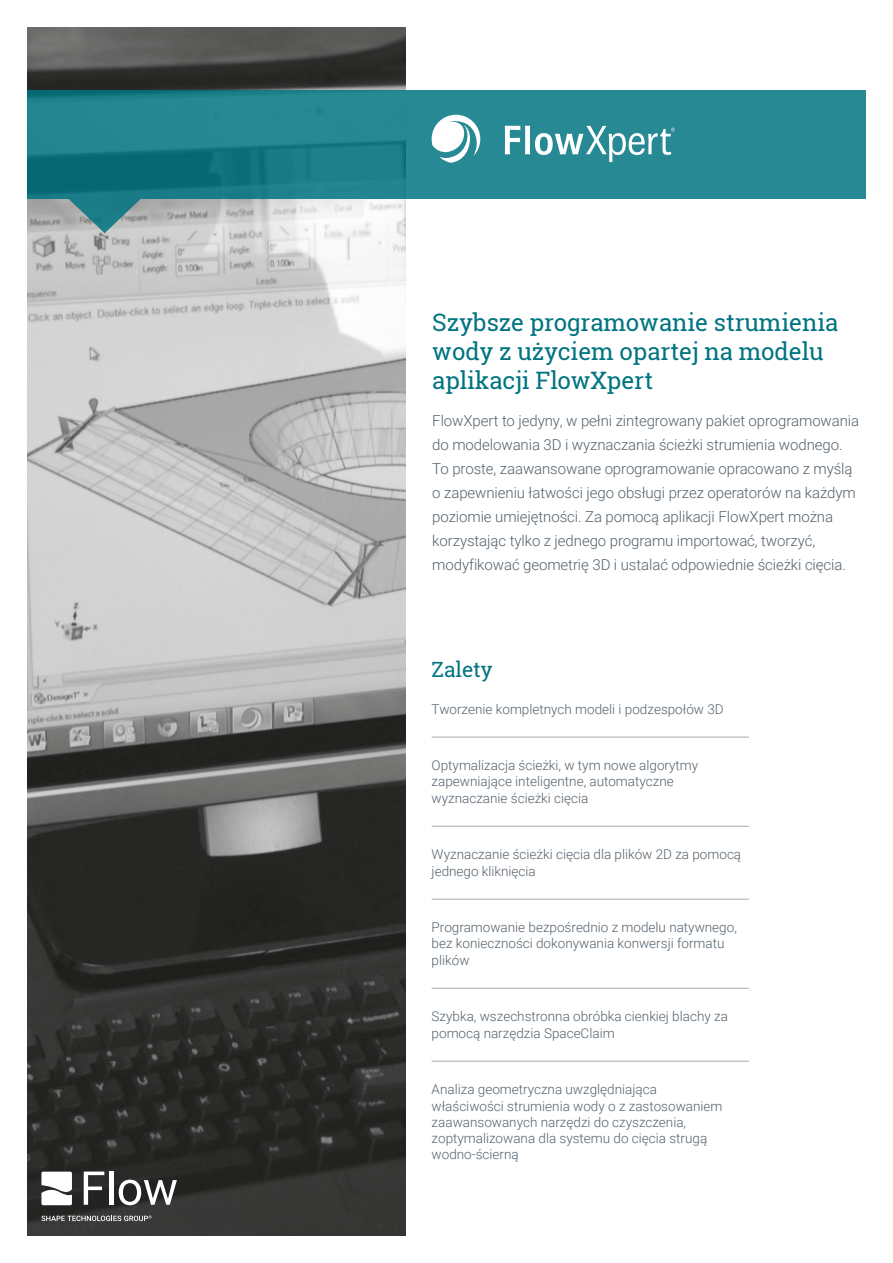
<style>
.page{position:relative;width:893px;height:1263px;background:#fff}
.page>*{position:absolute;margin:0;border:0;box-sizing:border-box;transform-origin:0 0}
.t1{font:24px/28.8px "Roboto Slab";letter-spacing:-.005em;color:#007481}
.t2{font:21px "Roboto Slab";letter-spacing:-.005em;color:#007481}
.t3{font:300 15px/24px "Roboto";letter-spacing:-.005em;color:#54616c}
.t4{font:300 13.5px/16.2px "Roboto";color:#54616c}
</style>
<div class="page">
<img style="left:27px;top:27px;width:378px;height:1209px">
<hr style="left:432px;top:737px;width:317px;height:1px;background:#a2a9b2">
<hr style="left:432px;top:826px;width:317px;height:1px;background:#a2a9b2">
<hr style="left:432px;top:899px;width:317px;height:1px;background:#a2a9b2">
<hr style="left:432px;top:988px;width:317px;height:1px;background:#a2a9b2">
<hr style="left:432px;top:1061px;width:317px;height:1px;background:#a2a9b2">
<svg style="left:27px;top:91px;width:839px;height:108px;background:#21838e"></svg>
<svg style="left:432px;top:115px;width:48px;height:48px"></svg>
<svg style="left:505px;top:126px;width:170px;height:36px"></svg>
<svg style="left:68px;top:199px;width:73px;height:34px;background:#699a9f"></svg>
<svg style="left:84px;top:1171px;width:20px;height:34px"></svg>
<div style="left:109px;top:1171px;width:5px;height:34px;background:#fff"></div>
<svg style="left:119px;top:1179px;width:58px;height:26px"></svg>
<svg style="left:41px;top:1215px;width:111px;height:6px"></svg>
<svg style="left:41px;top:1171px;width:31px;height:34px"></svg>
<h1 class="t1" style="left:432px;top:308px;width:408px">Szybsze programowanie strumienia wody z użyciem opartej na modelu aplikacji FlowXpert</h1>
<p class="t3" style="left:432px;top:408px;width:428px">FlowXpert to jedyny, w pełni zintegrowany pakiet oprogramowania do modelowania 3D i wyznaczania ścieżki strumienia wodnego.<br>To proste, zaawansowane oprogramowanie opracowano z myślą o zapewnieniu łatwości jego obsługi przez operatorów na każdym poziomie umiejętności. Za pomocą aplikacji FlowXpert można korzystając tylko z jednego programu importować, tworzyć, modyfikować geometrię 3D i ustalać odpowiednie ścieżki cięcia.</p>
<h2 class="t2" style="left:432px;top:655px;width:63px">Zalety</h2>
<p class="t4" style="left:432px;top:700px;width:294px">Tworzenie kompletnych modeli i podzespołów 3D</p>
<p class="t4" style="left:432px;top:757px;width:268px">Optymalizacja ścieżki, w tym nowe algorytmy zapewniające inteligentne, automatyczne wyznaczanie ścieżki cięcia</p>
<p class="t4" style="left:432px;top:846px;width:311px">Wyznaczanie ścieżki cięcia dla plików 2D za pomocą jednego kliknięcia</p>
<p class="t4" style="left:432px;top:919px;width:307px">Programowanie bezpośrednio z modelu natywnego, bez konieczności dokonywania konwersji formatu plików</p>
<p class="t4" style="left:432px;top:1008px;width:298px">Szybka, wszechstronna obróbka cienkiej blachy za pomocą narzędzia SpaceClaim</p>
<p class="t4" style="left:432px;top:1081px;width:292px">Analiza geometryczna uwzględniająca właściwości strumienia wody o z zastosowaniem zaawansowanych narzędzi do czyszczenia, zoptymalizowana dla systemu do cięcia strugą wodno-ścierną</p>
</div>
